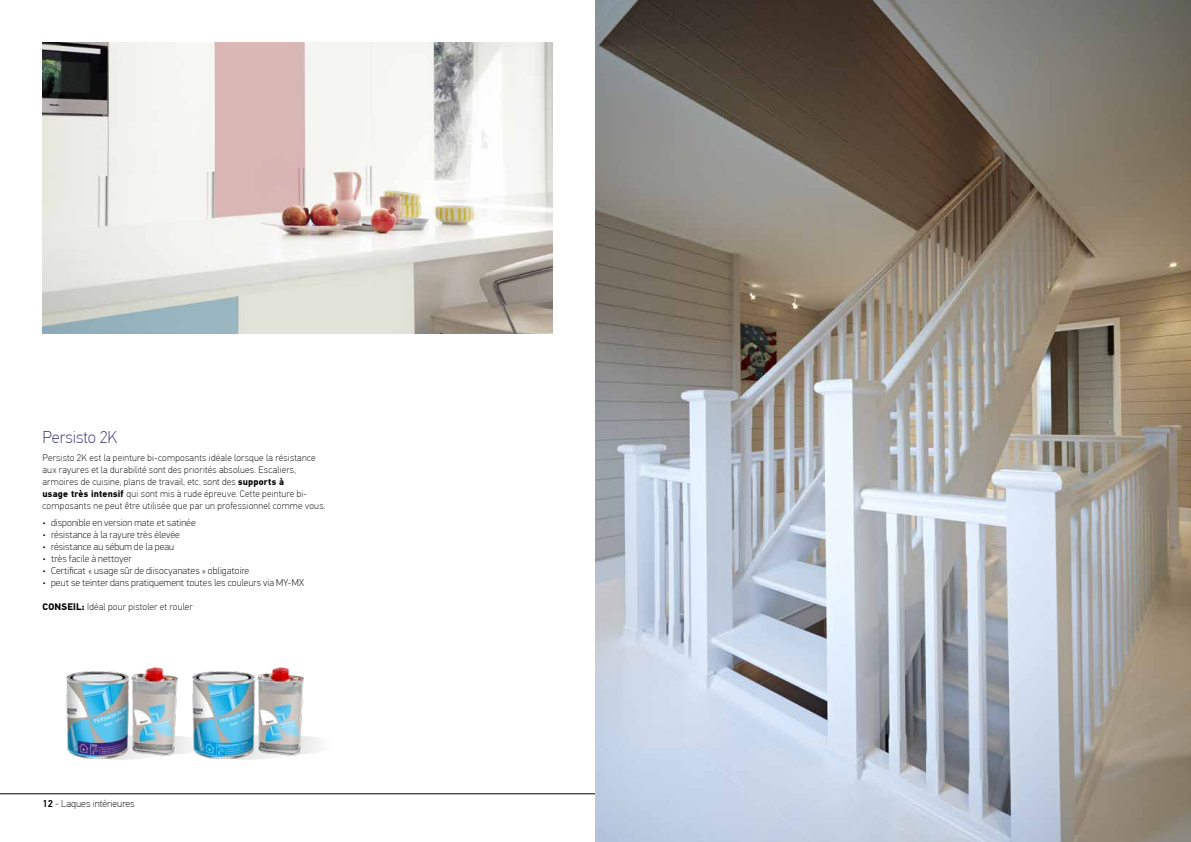
<style>
.page{position:relative;width:1191px;height:842px;background:#fff}
.page>*{position:absolute;margin:0;border:0;box-sizing:border-box;transform-origin:0 0}
.t1{font:100 17px "PF Din Text Pro";color:#353378}
.t2{font:100 10px "PFDIN Display Pro";letter-spacing:.01em;color:#000}
.t3{font:100 10px "PF Din Text Pro";color:#000}
.t4{font:100 9.5px/12px "PF Din Text Pro";letter-spacing:.02em;color:#000}
.s1{font-weight:700}
.s2{font-weight:500}
</style>
<div class="page">
<hr style="left:0;top:793px;width:595px;height:1px;background:#000">
<img style="left:595px;top:0;width:596px;height:842px">
<img style="left:43px;top:43px;width:510px;height:290px">
<svg style="left:71px;top:735px;width:102px;height:25px"></svg>
<div style="left:133px;top:736px;width:76px;height:18px;background:#f0f0f0;border-radius:50%"></div>
<img style="left:66px;top:667px;width:112px;height:91px">
<svg style="left:198px;top:735px;width:101px;height:25px"></svg>
<div style="left:259px;top:736px;width:76px;height:18px;background:#f4f4f4;border-radius:50%"></div>
<img style="left:192px;top:667px;width:113px;height:91px">
<h1 class="t1" style="left:43px;top:427px;width:77px">Persisto 2K</h1>
<p class="t4" style="left:43px;top:451px;width:284px">Persisto 2K est la peinture bi-composants idéale lorsque la résistance aux rayures et la durabilité sont des priorités absolues. Escaliers, armoires de cuisine, plans de travail, etc. sont des <span class="s1">supports à<br>usage très intensif</span> qui sont mis à rude épreuve. Cette peinture bi&shy;composants ne peut être utilisée que par un professionnel comme vous.</p>
<p class="t2" style="left:43px;top:517px;width:155px">• disponible en version mate et satinée</p>
<p class="t2" style="left:43px;top:529px;width:139px">• résistance à la rayure très élevée</p>
<p class="t2" style="left:43px;top:541px;width:133px">• résistance au sébum de la peau</p>
<p class="t2" style="left:43px;top:553px;width:90px">• très facile à nettoyer</p>
<p class="t2" style="left:43px;top:565px;width:208px">• Certificat « usage sûr de diisocyanates » obligatoire</p>
<p class="t2" style="left:43px;top:577px;width:263px">• peut se teinter dans pratiquement toutes les couleurs via MY‑MX</p>
<p class="t4" style="left:43px;top:601px;width:152px"><span class="s1">CONSEIL:</span> Idéal pour pistoler et rouler</p>
<p class="t3" style="left:43px;top:798px;width:94px"><span class="s2">12</span> - Laques intérieures</p>
</div>
